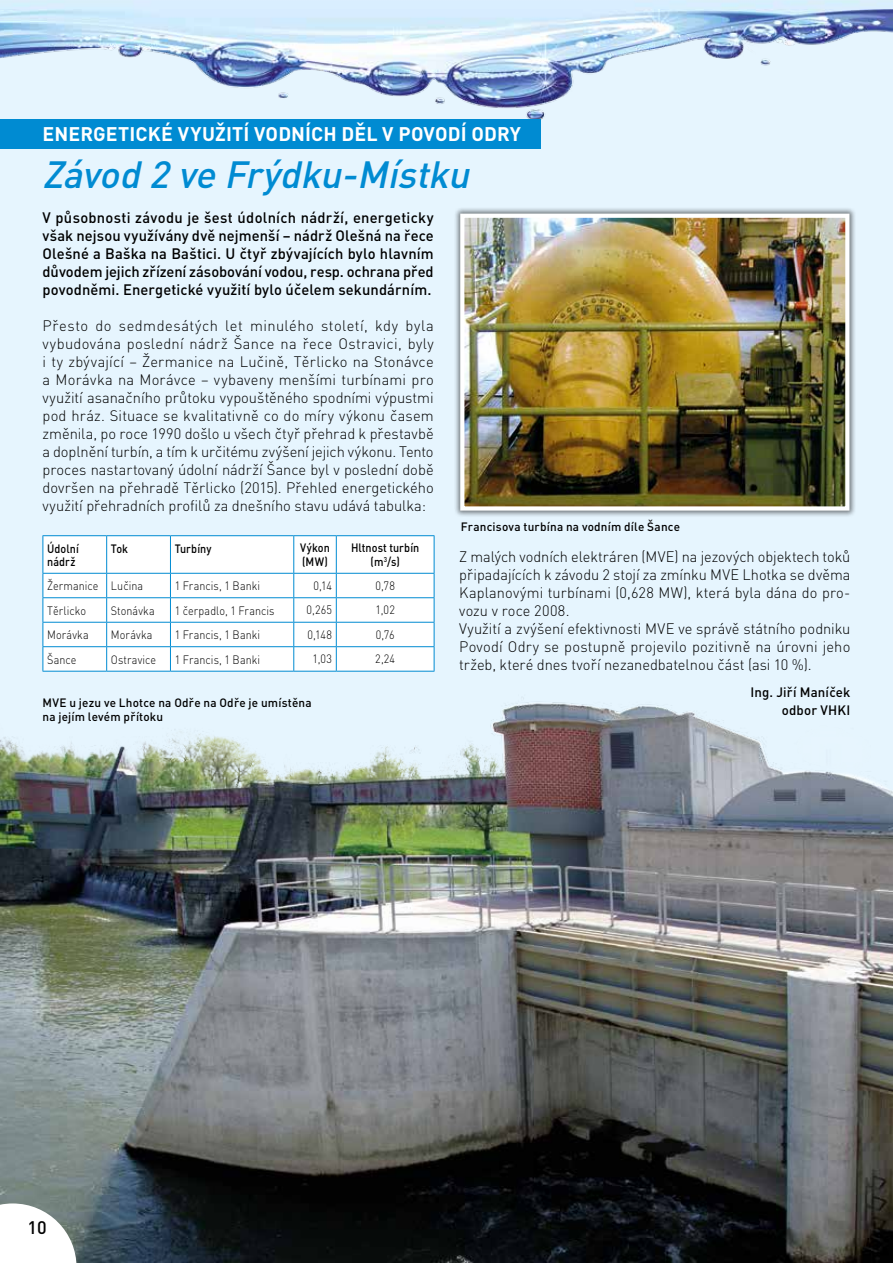
<style>
.page{position:relative;width:893px;height:1263px;background:#e6f5fe}
.page>*{position:absolute;margin:0;border:0;box-sizing:border-box;transform-origin:0 0}
.t1{font:italic 500 37.5px "DIN Pro";letter-spacing:-.015em;color:#008bd2}
.t2{font:700 19.5px "DIN Pro";letter-spacing:.005em;color:#fff}
.t3{font:500 18px "DIN Pro";color:#000}
.t4{font:300 15px/18px "DIN Pro";letter-spacing:.005em;color:#000;text-align:justify}
.t5{font:500 15px/18px "DIN Pro";letter-spacing:.005em;color:#000;text-align:justify}
.t6{font:500 13.5px/18px "DIN Pro";letter-spacing:.01em;color:#000;text-align:right}
.t7{font:300 12px "DIN Pro";letter-spacing:.005em;color:#000;scale:.9 1}
.t8{font:500 12px/13.5px "DIN Pro";letter-spacing:.015em;color:#000}
.t9{font:500 12px/13.5px "DIN Pro";letter-spacing:.015em;color:#000;scale:.9 1}
</style>
<div class="page">
<img style="left:0;top:698px;width:893px;height:565px">
<div style="left:44px;top:536px;width:390px;height:135px;background:#fff"></div>
<hr style="left:43px;top:535px;width:64px;height:1px;background:#008bd2">
<hr style="left:43px;top:536px;width:1px;height:37px;background:#008bd2">
<hr style="left:107px;top:535px;width:63px;height:1px;background:#008bd2">
<hr style="left:106px;top:536px;width:1px;height:37px;background:#008bd2">
<hr style="left:170px;top:535px;width:124px;height:1px;background:#008bd2">
<hr style="left:170px;top:536px;width:1px;height:37px;background:#008bd2">
<hr style="left:294px;top:535px;width:42px;height:1px;background:#008bd2">
<hr style="left:293px;top:536px;width:1px;height:37px;background:#008bd2">
<hr style="left:336px;top:535px;width:98px;height:1px;background:#008bd2">
<hr style="left:336px;top:536px;width:1px;height:37px;background:#008bd2">
<hr style="left:434px;top:536px;width:1px;height:37px;background:#008bd2">
<hr style="left:43px;top:573px;width:64px;height:1px;background:#008bd2">
<hr style="left:107px;top:573px;width:63px;height:1px;background:#008bd2">
<hr style="left:170px;top:573px;width:124px;height:1px;background:#008bd2">
<hr style="left:294px;top:573px;width:42px;height:1px;background:#008bd2">
<hr style="left:336px;top:573px;width:98px;height:1px;background:#008bd2">
<hr style="left:43px;top:597px;width:64px;height:1px;background:#008bd2">
<hr style="left:107px;top:597px;width:63px;height:1px;background:#008bd2">
<hr style="left:170px;top:597px;width:124px;height:1px;background:#008bd2">
<hr style="left:294px;top:597px;width:42px;height:1px;background:#008bd2">
<hr style="left:336px;top:597px;width:98px;height:1px;background:#008bd2">
<hr style="left:43px;top:622px;width:64px;height:1px;background:#008bd2">
<hr style="left:107px;top:622px;width:63px;height:1px;background:#008bd2">
<hr style="left:170px;top:622px;width:124px;height:1px;background:#008bd2">
<hr style="left:294px;top:622px;width:42px;height:1px;background:#008bd2">
<hr style="left:336px;top:622px;width:98px;height:1px;background:#008bd2">
<hr style="left:43px;top:646px;width:64px;height:1px;background:#008bd2">
<svg style="left:43px;top:574px;width:1px;height:97px"></svg>
<hr style="left:107px;top:646px;width:63px;height:1px;background:#008bd2">
<svg style="left:106px;top:574px;width:1px;height:97px"></svg>
<hr style="left:170px;top:646px;width:124px;height:1px;background:#008bd2">
<svg style="left:170px;top:574px;width:1px;height:97px"></svg>
<hr style="left:294px;top:646px;width:42px;height:1px;background:#008bd2">
<svg style="left:293px;top:574px;width:1px;height:97px"></svg>
<hr style="left:336px;top:646px;width:98px;height:1px;background:#008bd2">
<svg style="left:336px;top:574px;width:1px;height:97px"></svg>
<svg style="left:434px;top:574px;width:1px;height:97px"></svg>
<hr style="left:43px;top:671px;width:64px;height:1px;background:#008bd2">
<hr style="left:107px;top:671px;width:63px;height:1px;background:#008bd2">
<hr style="left:170px;top:671px;width:124px;height:1px;background:#008bd2">
<hr style="left:294px;top:671px;width:42px;height:1px;background:#008bd2">
<hr style="left:336px;top:671px;width:98px;height:1px;background:#008bd2">
<div style="left:454px;top:207px;width:402px;height:310px;background:#000;opacity:.5"></div>
<img style="left:465px;top:219px;width:379px;height:287px">
<div style="left:460px;top:214px;width:389px;height:297px;border:4px solid #fff"></div>
<img style="left:0;top:0;width:893px;height:136px">
<svg style="left:0;top:1203px;width:77px;height:60px;background:#e1e4e3"></svg>
<div style="left:0;top:119px;width:540px;height:30px;background:#008bd2"></div>
<h2 class="t2" style="left:43px;top:121px;width:480px">ENERGETICKÉ VYUŽITÍ VODNÍCH DĚL V POVODÍ ODRY</h2>
<h1 class="t1" style="left:43px;top:150px;width:428px">Závod 2 ve Frýdku-Místku</h1>
<p class="t5" style="left:43px;top:208px;width:393px">V působnosti závodu je šest údolních nádrží, energeticky však nejsou využívány dvě nejmenší – nádrž Olešná na řece Olešné a Baška na Baštici. U čtyř zbývajících bylo hlavním důvodem jejich zřízení zásobování vodou, resp. ochrana před povodněmi. Energetické využití bylo účelem sekundárním.</p>
<p class="t4" style="left:43px;top:317px;width:393px">Přesto do sedmdesátých let minulého století, kdy byla vybudována poslední nádrž Šance na řece Ostravici, byly i ty zbývající – Žermanice na Lučině, Těrlicko na Stonávce a Morávka na Morávce – vybaveny menšími turbínami pro využití asanačního průtoku vypouštěného spodními výpustmi pod hráz. Situace se kvalitativně co do míry výkonu časem změnila, po roce 1990 došlo u všech čtyř přehrad k přestavbě a doplnění turbín, a tím k určitému zvýšení jejich výkonu. Tento proces nastartovaný údolní nádrží Šance byl v poslední době dovršen na přehradě Těrlicko (2015). Přehled energetického využití přehradních profilů za dnešního stavu udává tabulka:</p>
<p class="t9" style="left:47px;top:541px;width:37px">Údolní nádrž</p>
<p class="t9" style="left:111px;top:541px;width:21px">Tok</p>
<p class="t9" style="left:175px;top:541px;width:42px">Turbíny</p>
<p class="t9" style="left:300px;top:541px;width:34px">Výkon (MW)</p>
<p class="t9" style="left:351px;top:541px;width:77px;text-align:center">Hltnost turbín (m<sup>3</sup>/s)</p>
<p class="t7" style="left:47px;top:578px;width:108px">Žermanice Lučina</p>
<p class="t7" style="left:175px;top:578px;width:96px">1 Francis, 1 Banki</p>
<p class="t7" style="left:313px;top:578px;width:22px">0,14</p>
<p class="t7" style="left:375px;top:578px;width:23px">0,78</p>
<p class="t7" style="left:47px;top:603px;width:45px">Těrlicko</p>
<p class="t7" style="left:111px;top:603px;width:50px">Stonávka</p>
<p class="t7" style="left:175px;top:603px;width:113px">1 čerpadlo, 1 Francis</p>
<p class="t7" style="left:307px;top:602px;width:30px">0,265</p>
<p class="t7" style="left:376px;top:602px;width:23px">1,02</p>
<p class="t7" style="left:47px;top:627px;width:48px">Morávka</p>
<p class="t7" style="left:111px;top:627px;width:48px">Morávka</p>
<p class="t7" style="left:175px;top:627px;width:96px">1 Francis, 1 Banki</p>
<p class="t7" style="left:307px;top:627px;width:29px">0,148</p>
<p class="t7" style="left:376px;top:627px;width:22px">0,76</p>
<p class="t7" style="left:47px;top:652px;width:34px">Šance</p>
<p class="t7" style="left:111px;top:652px;width:52px">Ostravice</p>
<p class="t7" style="left:175px;top:652px;width:96px">1 Francis, 1 Banki</p>
<p class="t7" style="left:313px;top:651px;width:23px">1,03</p>
<p class="t7" style="left:375px;top:651px;width:24px">2,24</p>
<p class="t8" style="left:43px;top:696px;width:271px">MVE u jezu ve Lhotce na Odře na Odře je umístěna na jejím levém přítoku</p>
<p class="t8" style="left:461px;top:519px;width:221px">Francisova turbína na vodním díle Šance</p>
<p class="t4" style="left:459px;top:547px;width:393px;text-align:left">Z malých vodních elektráren (MVE) na jezových objektech toků připadajících k závodu 2 stojí za zmínku MVE Lhotka se dvěma Kaplanovými turbínami (0,628 MW), která byla dána do pro&shy;vozu v roce 2008.<br>Využití a zvýšení efektivnosti MVE ve správě státního podniku Povodí Odry se postupně projevilo pozitivně na úrovni jeho tržeb, které dnes tvoří nezanedbatelnou část (asi 10 %).</p>
<p class="t6" style="left:750px;top:682px;width:101px">Ing. Jiří Maníček odbor VHKI</p>
<p class="t3" style="left:28px;top:1216px;width:21px">10</p>
</div>
